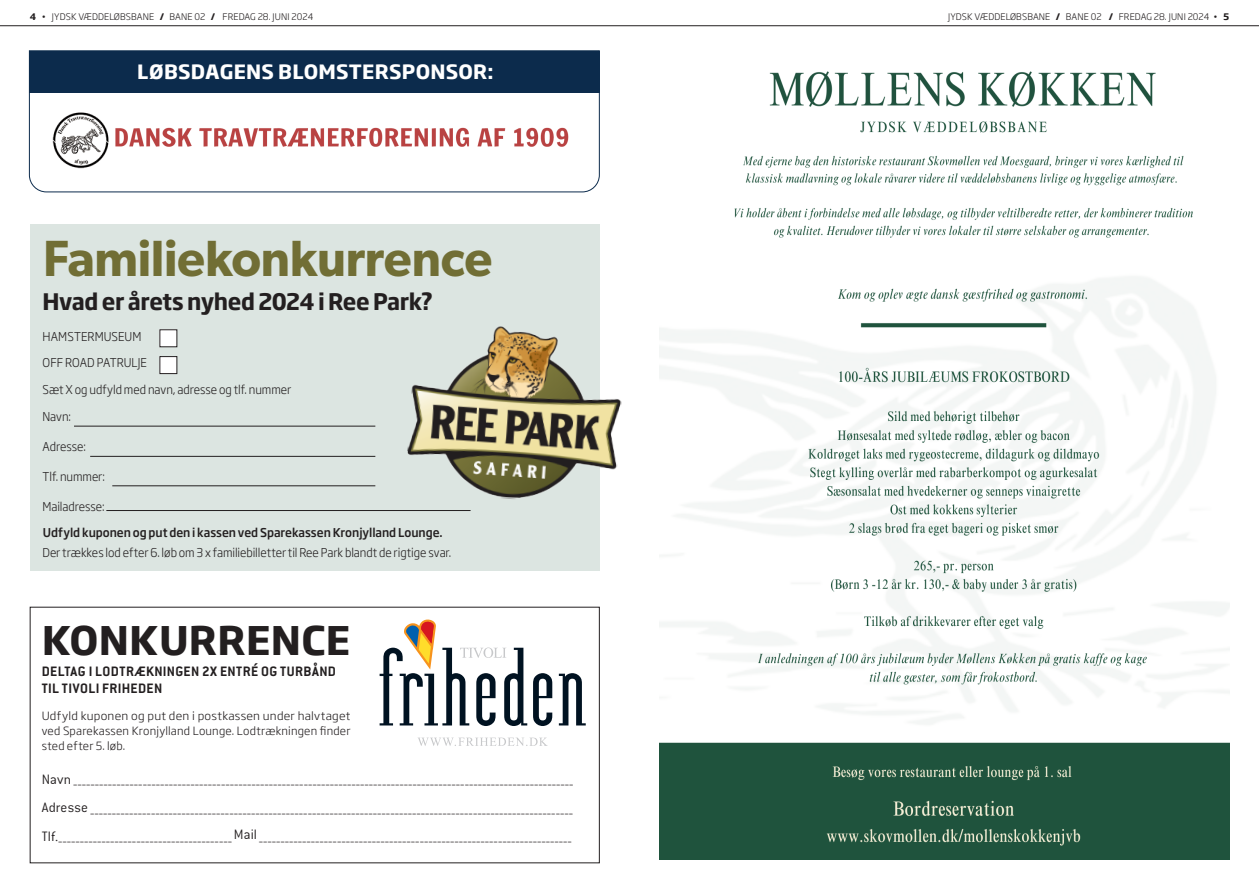
<style>
.page{position:relative;width:1259px;height:893px;background:#fff}
.page>*{position:absolute;margin:0;border:0;box-sizing:border-box;transform-origin:0 0}
.t1{font:600 51px "Gibson";letter-spacing:-.005em;color:#716e35}
.t2{font:700 39px "Soho Gothic Pro";letter-spacing:.005em;color:#231f20}
.Brød{font:700 22.5px "Soho Gothic Pro";letter-spacing:-.02em;color:#231f20;scale:.95 1}
.Tips_brødtekst{font:700 19.5px "Soho Gothic Pro";letter-spacing:.01em;color:#fff}
.t3{font:300 15px "Conduit ITC";letter-spacing:.01em;color:#231f20}
.t4{font:700 15px/16.5px "Conduit ITC";letter-spacing:.025em;color:#231f20}
.Brød-2{font:300 12px "Soho Gothic Pro";letter-spacing:-.005em;color:#231f20;scale:.95 1}
.Brød-3{font:500 12px "Soho Gothic Pro";letter-spacing:-.005em;color:#231f20;scale:.95 1}
.Tips_brødtekst-2{font:300 11.25px/15px "Soho Gothic Pro";letter-spacing:.015em;color:#231f20;text-align:justify;scale:1.05 1}
.t5{font:300 9px "Soho Gothic Pro";letter-spacing:.015em;color:#231f20}
.s1{font-weight:700}
</style>
<div class="page">
<div style="left:30px;top:224px;width:570px;height:346px;background:#dce5e1"></div>
<hr style="left:106px;top:510px;width:364px;height:1px;background:#231f20">
<hr style="left:112px;top:485px;width:263px;height:1px;background:#231f20">
<hr style="left:90px;top:456px;width:285px;height:1px;background:#231f20">
<hr style="left:74px;top:426px;width:301px;height:1px;background:#231f20">
<div style="left:160px;top:357px;width:17px;height:17px;background:#fff"></div>
<div style="left:159px;top:356px;width:18px;height:18px;border:1px solid #231f20"></div>
<div style="left:160px;top:330px;width:17px;height:17px;background:#fff"></div>
<img style="left:407px;top:326px;width:215px;height:173px">
<svg style="left:533px;top:673px;width:19px;height:53px"></svg>
<svg style="left:559px;top:673px;width:27px;height:52px"></svg>
<svg style="left:379px;top:620px;width:148px;height:106px"></svg>
<svg style="left:418px;top:738px;width:130px;height:8px"></svg>
<svg style="left:29px;top:50px;width:571px;height:143px"></svg>
<div style="left:29px;top:51px;width:571px;height:42px;background:#0c2b4c"></div>
<div style="left:48px;top:104px;width:524px;height:69px;background:#fff"></div>
<img style="left:115px;top:127px;width:454px;height:20px">
<img style="left:52px;top:112px;width:57px;height:57px">
<img style="left:659px;top:71px;width:570px;height:789px">
<hr style="left:0;top:25px;width:1259px;height:1px;background:#231f20">
<p class="t5" style="left:30px;top:10px;width:285px"><span class="s1">4</span> • JYDSK VÆDDELØBSBANE <span class="s1">/</span> BANE 02 <span class="s1">/</span> FREDAG 28. JUNI 2024</p>
<p class="t5" style="left:948px;top:10px;width:283px">JYDSK VÆDDELØBSBANE <span class="s1">/</span> BANE 02 <span class="s1">/</span> FREDAG 28. JUNI 2024 • <span class="s1">5</span></p>
<p class="Tips_brødtekst" style="left:137px;top:56px;width:358px">LØBSDAGENS BLOMSTERSPONSOR:</p>
<p class="t1" style="left:43px;top:228px;width:451px">Familiekonkurrence</p>
<p class="Brød" style="left:43px;top:284px;width:412px">Hvad er årets nyhed 2024 i Ree Park?</p>
<p class="Brød-2" style="left:43px;top:328px;width:105px">HAMSTERMUSEUM</p>
<p class="Brød-2" style="left:43px;top:353px;width:111px">OFF ROAD PATRULJE</p>
<p class="Brød-2" style="left:43px;top:380px;width:263px">Sæt X og udfyld med navn, adresse og tlf. nummer</p>
<p class="Brød-2" style="left:43px;top:407px;width:31px">Navn:</p>
<p class="Brød-2" style="left:43px;top:437px;width:47px">Adresse:</p>
<p class="Brød-2" style="left:43px;top:467px;width:67px">Tlf. nummer:</p>
<p class="Brød-2" style="left:43px;top:497px;width:67px">Mailadresse:</p>
<p class="Brød-2" style="left:43px;top:543px;width:432px">Der trækkes lod efter 6. løb om 3 x familiebilletter til Ree Park blandt de rigtige svar.</p>
<p class="Brød-3" style="left:43px;top:523px;width:422px">Udfyld kuponen og put den i kassen ved Sparekassen Kronjylland Lounge.</p>
<p class="t2" style="left:42px;top:610px;width:310px">KONKURRENCE</p>
<p class="t4" style="left:42px;top:663px;width:296px">DELTAG I LODTRÆKNINGEN 2X ENTRÉ OG TURBÅND<br>TIL TIVOLI FRIHEDEN</p>
<p class="Tips_brødtekst-2" style="left:42px;top:707px;width:296px">Udfyld kuponen og put den i postkassen under halvtaget ved Sparekassen Kronjylland Lounge. Lodtrækningen finder sted efter 5. løb.</p>
<p class="t3" style="left:42px;top:769px;width:532px">Navn ___________________________________________________________________________________________________________________</p>
<p class="t3" style="left:42px;top:798px;width:532px">Adresse _______________________________________________________________________________________________________________</p>
<p class="t3" style="left:42px;top:826px;width:531px">Tlf.________________________________________ Mail________________________________________________________________________</p>
</div>
